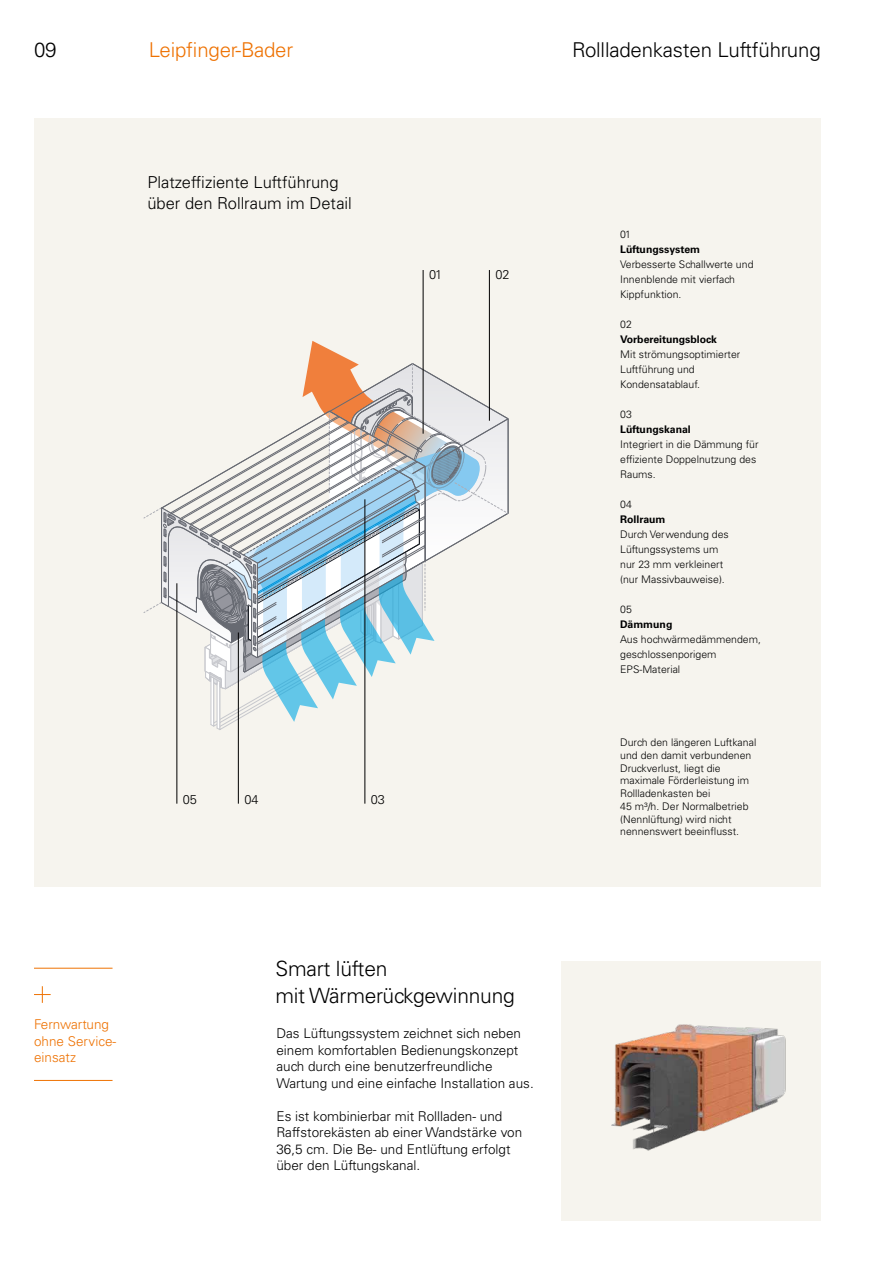
<style>
.page{position:relative;width:893px;height:1263px;background:#fff}
.page>*{position:absolute;margin:0;border:0;box-sizing:border-box;transform-origin:0 0}
.t1{font:300 21px/27px "Univers LT Std";letter-spacing:-.01em;color:#000}
.t2{font:300 20.4px "Univers LT Std";letter-spacing:-.01em;color:#000}
.t3{font:300 20.4px "Univers LT Std";letter-spacing:-.01em;color:#ee7203}
.t4{font:300 16.5px/21px "Univers LT Std";color:#000}
.t5{font:300 13.5px/16.5px "Univers LT Std";color:#000}
.t6{font:300 13.5px/16.5px "Univers LT Std";color:#ee7203}
.t7{font:300 12.75px "Univers LT Std";color:#000}
.t8{font:300 10.5px/15px "Univers LT Std";color:#000}
.t9{font:700 10.5px "Univers LT Std";color:#000}
</style>
<div class="page">
<div style="left:34px;top:118px;width:787px;height:769px;background:#f6f4ee"></div>
<svg style="left:143px;top:341px;width:366px;height:389px"></svg>
<hr style="left:177px;top:583px;width:1px;height:221px;background:#000">
<hr style="left:238px;top:632px;width:1px;height:172px;background:#000">
<hr style="left:365px;top:499px;width:1px;height:305px;background:#000">
<hr style="left:423px;top:270px;width:1px;height:164px;background:#000">
<hr style="left:489px;top:270px;width:1px;height:151px;background:#000">
<div style="left:561px;top:961px;width:260px;height:259px;background:#f6f4ee"></div>
<img style="left:611px;top:1024px;width:175px;height:127px">
<svg style="left:34px;top:986px;width:17px;height:17px"></svg>
<hr style="left:34px;top:968px;width:79px;height:1px;background:#ee7203">
<hr style="left:34px;top:1080px;width:79px;height:1px;background:#ee7203">
<h2 class="t2" style="left:34px;top:38px;width:24px">09</h2>
<h2 class="t3" style="left:149px;top:38px;width:146px">Leipfinger-Bader</h2>
<h2 class="t2" style="left:572px;top:38px;width:250px">Rollladenkasten Luftführung</h2>
<h3 class="t4" style="left:147px;top:171px;width:206px">Platzeffiziente Luftführung über den Rollraum im Detail</h3>
<p class="t7" style="left:429px;top:267px;width:15px">01</p>
<p class="t7" style="left:495px;top:267px;width:16px">02</p>
<p class="t6" style="left:34px;top:1016px;width:84px">Fernwartung ohne Service&shy;einsatz</p>
<p class="t7" style="left:183px;top:792px;width:16px">05</p>
<p class="t7" style="left:244px;top:792px;width:16px">04</p>
<p class="t7" style="left:371px;top:792px;width:16px">03</p>
<h1 class="t1" style="left:275px;top:955px;width:241px">Smart lüften<br>mit Wärmerückgewinnung</h1>
<p class="t5" style="left:276px;top:1025px;width:259px">Das Lüftungssystem zeichnet sich neben einem komfortablen Bedienungskonzept auch durch eine benutzerfreundliche Wartung und eine einfache Installation aus.</p>
<p class="t5" style="left:276px;top:1108px;width:247px">Es ist kombinierbar mit Rollladen- und Raffstorekästen ab einer Wandstärke von 36,5 cm. Die Be- und Entlüftung erfolgt über den Lüftungskanal.</p>
<p class="t8" style="left:620px;top:227px;width:12px">01</p>
<p class="t9" style="left:620px;top:243px;width:81px">Lüftungssystem</p>
<p class="t8" style="left:620px;top:257px;width:135px">Verbesserte Schallwerte und<br>Innenblende mit vierfach<br>Kippfunktion.</p>
<p class="t8" style="left:620px;top:317px;width:13px">02</p>
<p class="t9" style="left:620px;top:333px;width:98px">Vorbereitungsblock</p>
<p class="t8" style="left:620px;top:347px;width:122px">Mit strömungsoptimierter<br>Luftführung und<br>Kondensatablauf.</p>
<p class="t8" style="left:620px;top:407px;width:13px">03</p>
<p class="t9" style="left:620px;top:423px;width:72px">Lüftungskanal</p>
<p class="t8" style="left:620px;top:437px;width:140px">Integriert in die Dämmung für effiziente Doppelnutzung des<br>Raums.</p>
<p class="t8" style="left:620px;top:497px;width:13px">04</p>
<p class="t9" style="left:620px;top:513px;width:47px">Rollraum</p>
<p class="t8" style="left:620px;top:527px;width:110px">Durch Verwendung des<br>Lüftungssystems um nur 23 mm verkleinert (nur Massivbauweise).</p>
<p class="t8" style="left:620px;top:602px;width:13px">05</p>
<p class="t9" style="left:620px;top:618px;width:54px">Dämmung</p>
<p class="t8" style="left:620px;top:632px;width:142px">Aus hochwärmedämmendem, geschlossenporigem<br>EPS-Material</p>
<p class="t8" style="left:620px;top:736px;width:138px;line-height:12.8px">Durch den längeren Luftkanal und den damit verbundenen<br>Druckverlust, liegt die maximale Förderleistung im<br>Rollladenkasten bei<br>45 m³/h. Der Normalbetrieb (Nennlüftung) wird nicht nennenswert beeinflusst.</p>
</div>
